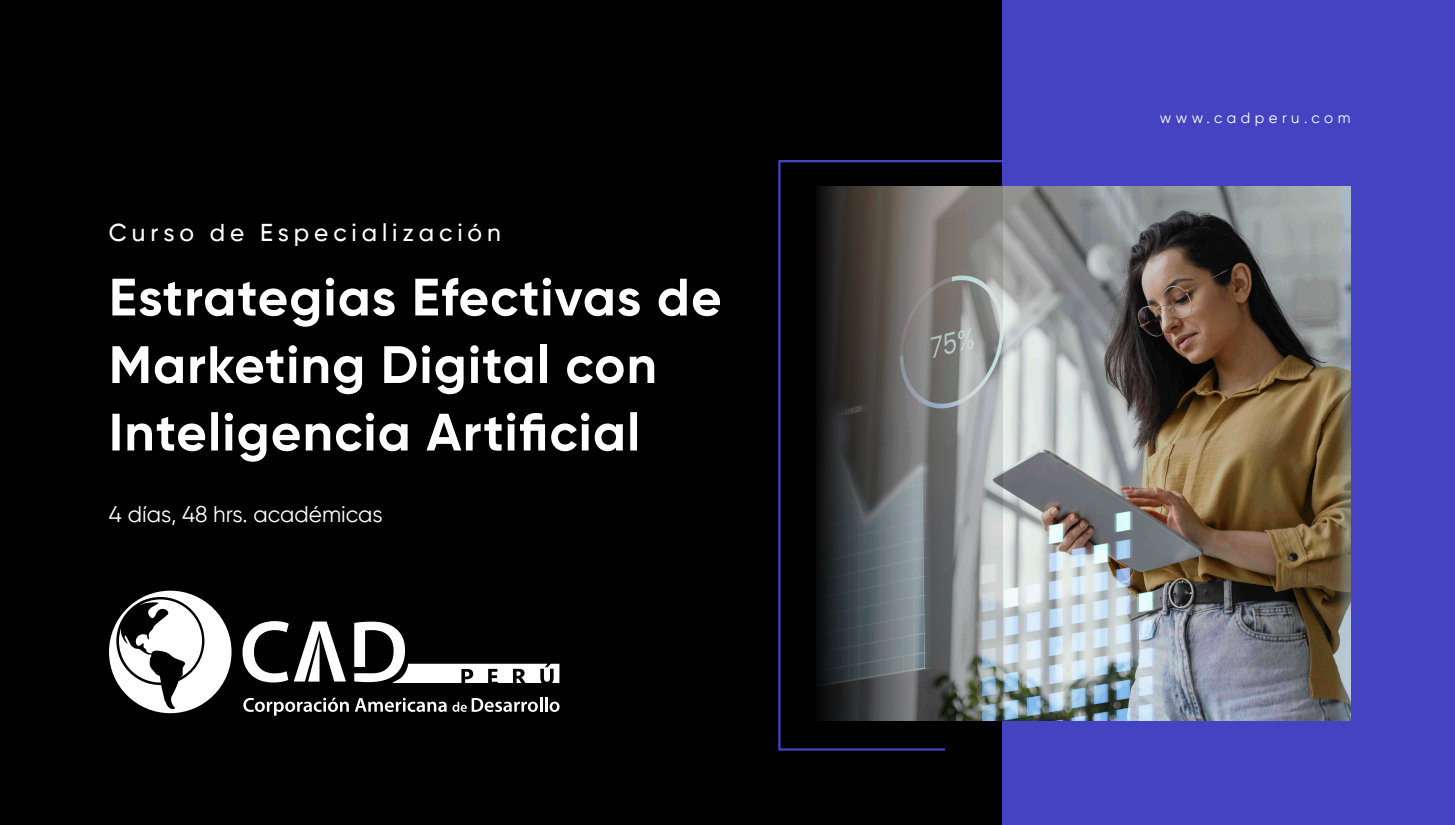
<style>
.page{position:relative;width:1455px;height:825px;background:#010101}
.page>*{position:absolute;margin:0;border:0;box-sizing:border-box;transform-origin:0 0}
.t1{font:700 52.5px/67.5px "Gilroy";letter-spacing:.025em;color:#fff}
.t2{font:500 24.38px "Gilroy";letter-spacing:.2em;color:#fff}
.t3{font:22.58px "Gilroy";color:#fff}
.t4{font:15px "Gilroy";letter-spacing:.3em;color:#fff}
</style>
<div class="page">
<svg style="left:778px;top:159px;width:225px;height:592px"></svg>
<div style="left:1003px;top:0;width:452px;height:825px;background:#4643c3"></div>
<svg style="left:112px;top:412px;width:525px;height:50px"></svg>
<img style="left:1003px;top:186px;width:347px;height:534px">
<svg style="left:813px;top:186px;width:190px;height:536px;background:#636464"></svg>
<svg style="left:243px;top:698px;width:106px;height:18px"></svg>
<svg style="left:355px;top:698px;width:92px;height:14px"></svg>
<svg style="left:453px;top:697px;width:89px;height:15px"></svg>
<hr style="left:545px;top:697px;width:3px;height:15px;background:#fff">
<svg style="left:550px;top:702px;width:10px;height:10px"></svg>
<svg style="left:243px;top:621px;width:316px;height:62px"></svg>
<svg style="left:109px;top:591px;width:123px;height:122px"></svg>
<p class="t2" style="left:109px;top:217px;width:393px">Curso de Especialización</p>
<p class="t1" style="left:109px;top:263px;width:614px">Estrategias Efectivas de<br>Marketing Digital con</p>
<p class="t3" style="left:109px;top:500px;width:275px">4 días, 48 hrs. académicas</p>
<p class="t4" style="left:1160px;top:109px;width:192px">www.cadperu.com</p>
</div>
